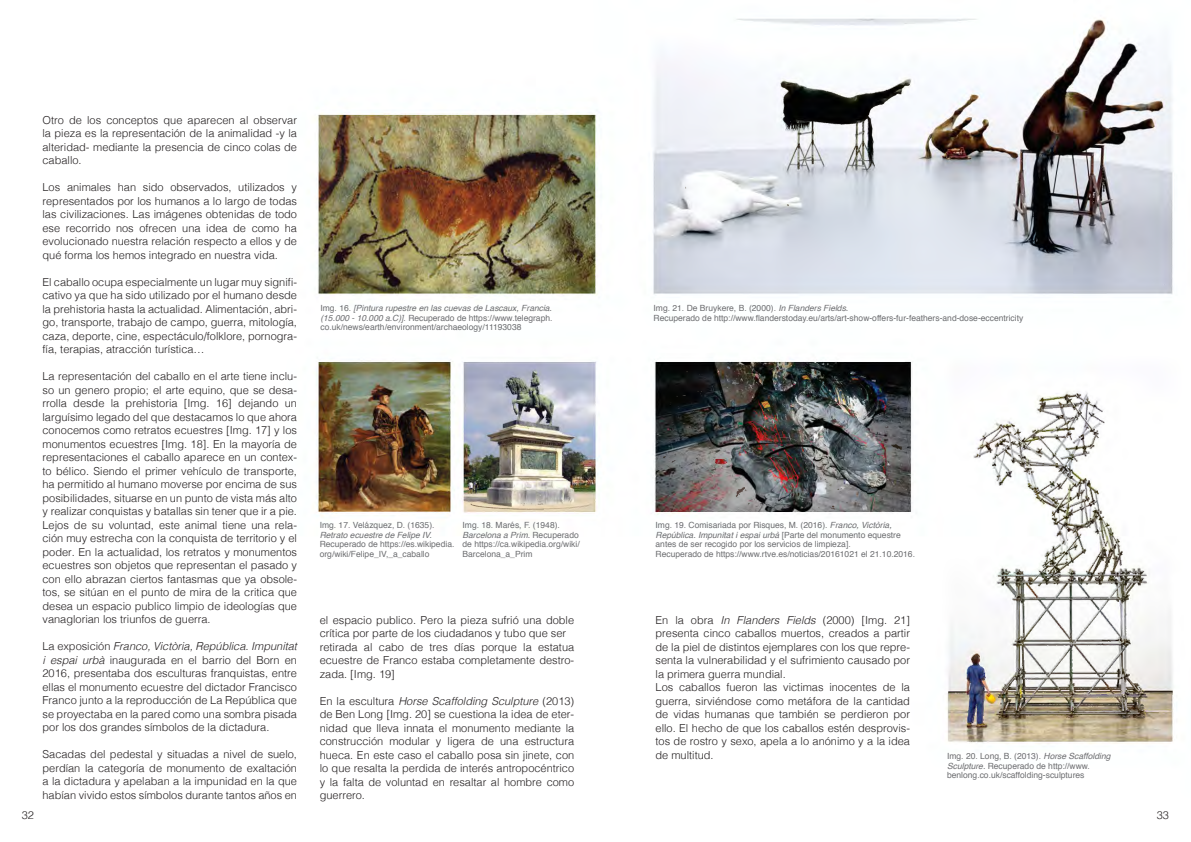
<style>
.page{position:relative;width:1191px;height:842px;background:#fff}
.page>*{position:absolute;margin:0;border:0;box-sizing:border-box;transform-origin:0 0}
.t1{font:300 11px/13.5px "Helvetica";color:#231f20;text-align:justify}
.t2{font:8.5px/9.5px "Helvetica";color:#6c6d70}
.t3{font:italic 8.5px "Helvetica";color:#6c6d70}
.s1{font-style:italic}
</style>
<div class="page">
<img style="left:316px;top:18px;width:858px;height:726px">
<p class="t1" style="left:43px;top:112px;width:256px">Otro de los conceptos que aparecen al observar la pieza es la representación de la animalidad -y la alteridad- mediante la presencia de cinco colas de caballo.</p>
<p class="t1" style="left:43px;top:180px;width:256px">Los animales han sido observados, utilizados y representados por los humanos a lo largo de todas las civilizaciones. Las imágenes obtenidas de todo ese recorrido nos ofrecen una idea de como ha evolucionado nuestra relación respecto a ellos y de qué forma los hemos integrado en nuestra vida.</p>
<p class="t1" style="left:43px;top:274px;width:256px">El caballo ocupa especialmente un lugar muy signifi&shy;cativo ya que ha sido utilizado por el humano desde la prehistoria hasta la actualidad. Alimentación, abri&shy;go, transporte, trabajo de campo, guerra, mitología, caza, deporte, cine, espectáculo/folklore, pornogra&shy;fía, terapias, atracción turística…</p>
<p class="t1" style="left:43px;top:369px;width:256px">La representación del caballo en el arte tiene inclu&shy;so un genero propio; el arte equino, que se desa&shy;rrolla desde la prehistoria [Img. 16] dejando un larguísimo legado del que destacamos lo que ahora conocemos como retratos ecuestres [Img. 17] y los monumentos ecuestres [Img. 18]. En la mayoría de representaciones el caballo aparece en un contex&shy;to bélico. Siendo el primer vehículo de transporte, ha permitido al humano moverse por encima de sus posibilidades, situarse en un punto de vista más alto y realizar conquistas y batallas sin tener que ir a pie.<br>Lejos de su voluntad, este animal tiene una rela&shy;ción muy estrecha con la conquista de territorio y el poder. En la actualidad, los retratos y monumentos ecuestres son objetos que representan el pasado y con ello abrazan ciertos fantasmas que ya obsole&shy;tos, se sitúan en el punto de mira de la critica que desea un espacio publico limpio de ideologías que vanaglorian los triunfos de guerra.</p>
<p class="t1" style="left:43px;top:639px;width:256px">La exposición <span class="s1">Franco, Victòria, República. Impunitat i espai urbà</span> inaugurada en el barrio del Born en 2016, presentaba dos esculturas franquistas, entre ellas el monumento ecuestre del dictador Francisco Franco junto a la reproducción de La República que se proyectaba en la pared como una sombra pisada por los dos grandes símbolos de la dictadura.</p>
<p class="t1" style="left:43px;top:747px;width:256px">Sacadas del pedestal y situadas a nivel de suelo, perdían la categoría de monumento de exaltación a la dictadura y apelaban a la impunidad en la que habían vivido estos símbolos durante tantos años en</p>
<p class="t2" style="left:320px;top:304px;width:234px;text-align:justify">Img. 16. <span class="s1">[Pintura rupestre en las cuevas de Lascaux, Francia. (15.000 - 10.000 a.C)]</span>. Recuperado de https://www.telegraph. co.uk/news/earth/environment/archaeology/11193038</p>
<p class="t2" style="left:320px;top:520px;width:116px">Img. 17. Velázquez, D. (1635).</p>
<p class="t3" style="left:320px;top:528px;width:114px">Retrato ecuestre de Felipe IV.</p>
<p class="t2" style="left:320px;top:539px;width:136px">Recuperado de https://es.wikipedia. org/wiki/Felipe_IV,_a_caballo</p>
<p class="t2" style="left:462px;top:520px;width:119px">Img. 18. Marés, F. (1948).<br><span class="s1">Barcelona a Prim.</span> Recuperado de https://ca.wikipedia.org/wiki/<br>Barcelona_a_Prim</p>
<p class="t1" style="left:320px;top:612px;width:256px;text-align:left">el espacio publico. Pero la pieza sufrió una doble crítica por parte de los ciudadanos y tubo que ser retirada al cabo de tres días porque la estatua ecuestre de Franco estaba completamente destro&shy;zada. [Img. 19]</p>
<p class="t1" style="left:320px;top:693px;width:256px">En la escultura <span class="s1">Horse Scaffolding Sculpture</span> (2013) de Ben Long [Img. 20] se cuestiona la idea de eter&shy;nidad que lleva innata el monumento mediante la construcción modular y ligera de una estructura hueca. En este caso el caballo posa sin jinete, con lo que resalta la perdida de interés antropocéntrico y la falta de voluntad en resaltar al hombre como guerrero.</p>
<p class="t2" style="left:653px;top:304px;width:371px">Img. 21. De Bruykere, B. (2000). <span class="s1">In Flanders Fields.<br></span>Recuperado de http://www.flanderstoday.eu/arts/art-show-offers-fur-feathers-and-dose-eccentricity</p>
<p class="t2" style="left:655px;top:520px;width:261px">Img. 19. Comisariada por Risques, M. (2016). <span class="s1">Franco, Victòria, República. Impunitat i espai urbà</span> [Parte del monumento equestre antes de ser recogido por los servicios de limpieza].<br>Recuperado de https://www.rtve.es/noticias/20161021 el 21.10.2016.</p>
<p class="t1" style="left:655px;top:612px;width:256px;text-align:left">En la obra <span class="s1">In Flanders Fields</span> (2000) [Img. 21] presenta cinco caballos muertos, creados a partir de la piel de distintos ejemplares con los que repre&shy;senta la vulnerabilidad y el sufrimiento causado por la primera guerra mundial.<br>Los caballos fueron las victimas inocentes de la guerra, sirviéndose como metáfora de la cantidad de vidas humanas que también se perdieron por ello. El hecho de que los caballos estén desprovis&shy;tos de rostro y sexo, apela a lo anónimo y a la idea de multitud.</p>
<p class="t2" style="left:947px;top:752px;width:165px">Img. 20. Long, B. (2013). <span class="s1">Horse Scaffolding<br>Sculpture.</span> Recuperado de http://www. benlong.co.uk/scaffolding-sculptures</p>
<p class="t1" style="left:22px;top:808px;width:14px">32</p>
<p class="t1" style="left:1156px;top:807px;width:14px">33</p>
</div>
